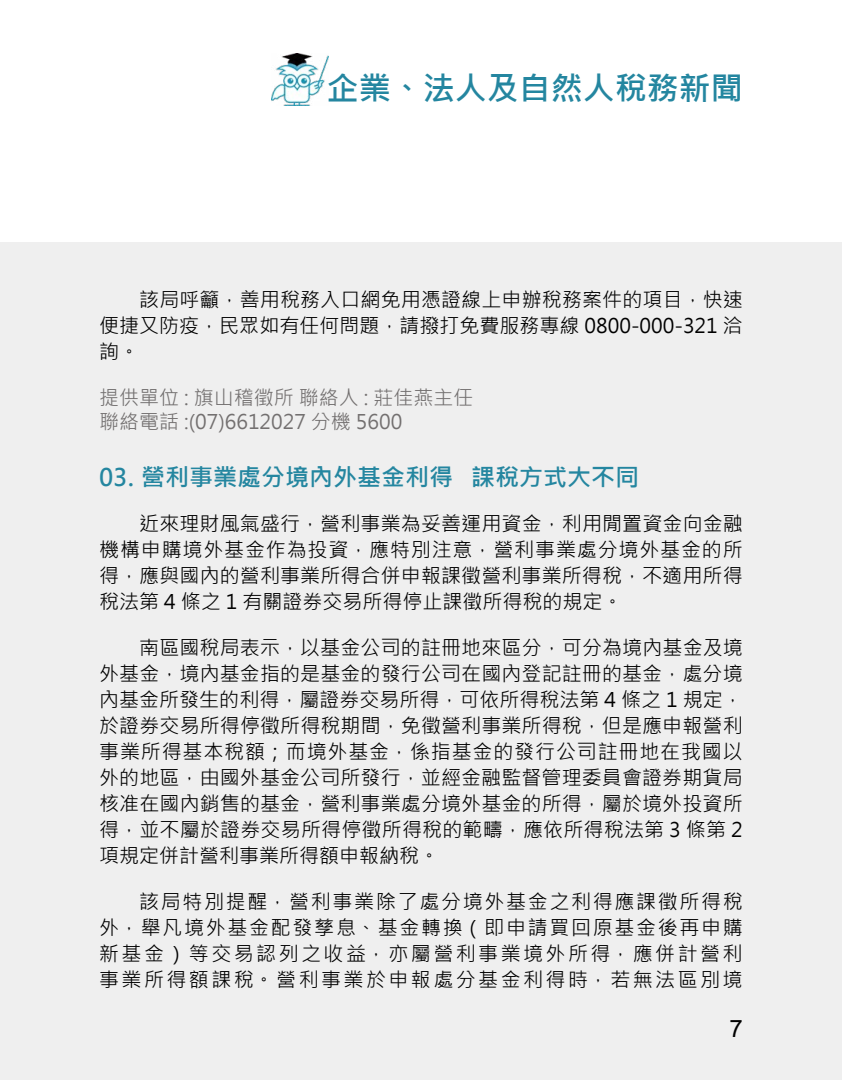
<style>
.page{position:relative;width:842px;height:1080px;background:#fff}
.page>*{position:absolute;margin:0;border:0;box-sizing:border-box;transform-origin:0 0}
.t1{font:700 32px "Microsoft Jheng Hei";color:#2486a0}
.t2{font:700 24px "Microsoft Jheng Hei";color:#2486a0}
.t3{font:24px "Arial";color:#000}
.t4{font:20px/26px "Microsoft Jheng Hei";letter-spacing:.005em;color:#000;text-align:justify}
.t5{font:20px/24px "Microsoft Jheng Hei";color:#737070}
</style>
<div class="page">
<div style="left:0;top:243px;width:842px;height:837px;background:#efefef"></div>
<img style="left:271px;top:53px;width:58px;height:53px">
<h1 class="t1" style="left:327px;top:68px;width:417px">企業、法人及自然人稅務新聞</h1>
<p class="t4" style="left:99px;top:287px;width:645px;text-indent:40px">該局呼籲，善用稅務入口網免用憑證線上申辦稅務案件的項目，快速便捷又防疫，民眾如有任何問題，請撥打免費服務專線 0800-000-321 洽詢。</p>
<p class="t5" style="left:99px;top:386px;width:376px">提供單位 : 旗山稽徵所 聯絡人 : 莊佳燕主任聯絡電話 :(07)6612027 分機 5600</p>
<p class="t2" style="left:99px;top:463px;width:541px">03. 營利事業處分境內外基金利得 課稅方式大不同</p>
<p class="t4" style="left:99px;top:511px;width:645px;text-indent:40px">近來理財風氣盛行，營利事業為妥善運用資金，利用閒置資金向金融機構申購境外基金作為投資，應特別注意，營利事業處分境外基金的所得，應與國內的營利事業所得合併申報課徵營利事業所得稅，不適用所得稅法第 4 條之 1 有關證券交易所得停止課徵所得稅的規定。</p>
<p class="t4" style="left:99px;top:635px;width:645px;text-indent:40px">南區國稅局表示，以基金公司的註冊地來區分，可分為境內基金及境外基金，境內基金指的是基金的發行公司在國內登記註冊的基金，處分境內基金所發生的利得，屬證券交易所得，可依所得稅法第 4 條之 1 規定，於證券交易所得停徵所得稅期間，免徵營利事業所得稅，但是應申報營利事業所得基本稅額；而境外基金，係指基金的發行公司註冊地在我國以外的地區，由國外基金公司所發行，並經金融監督管理委員會證券期貨局核准在國內銷售的基金，營利事業處分境外基金的所得，屬於境外投資所得，並不屬於證券交易所得停徵所得稅的範疇，應依所得稅法第 3 條第 2項規定併計營利事業所得額申報納稅。</p>
<p class="t4" style="left:99px;top:889px;width:645px;text-indent:40px">該局特別提醒，營利事業除了處分境外基金之利得應課徵所得稅外，舉凡境外基金配發孳息、基金轉換（即申請買回原基金後再申購新基金）等交易認列之收益，亦屬營利事業境外所得，應併計營利事業所得額課稅。營利事業於申報處分基金利得時，若無法區別境</p>
<p class="t3" style="left:729px;top:1012px;width:15px">7</p>
</div>
